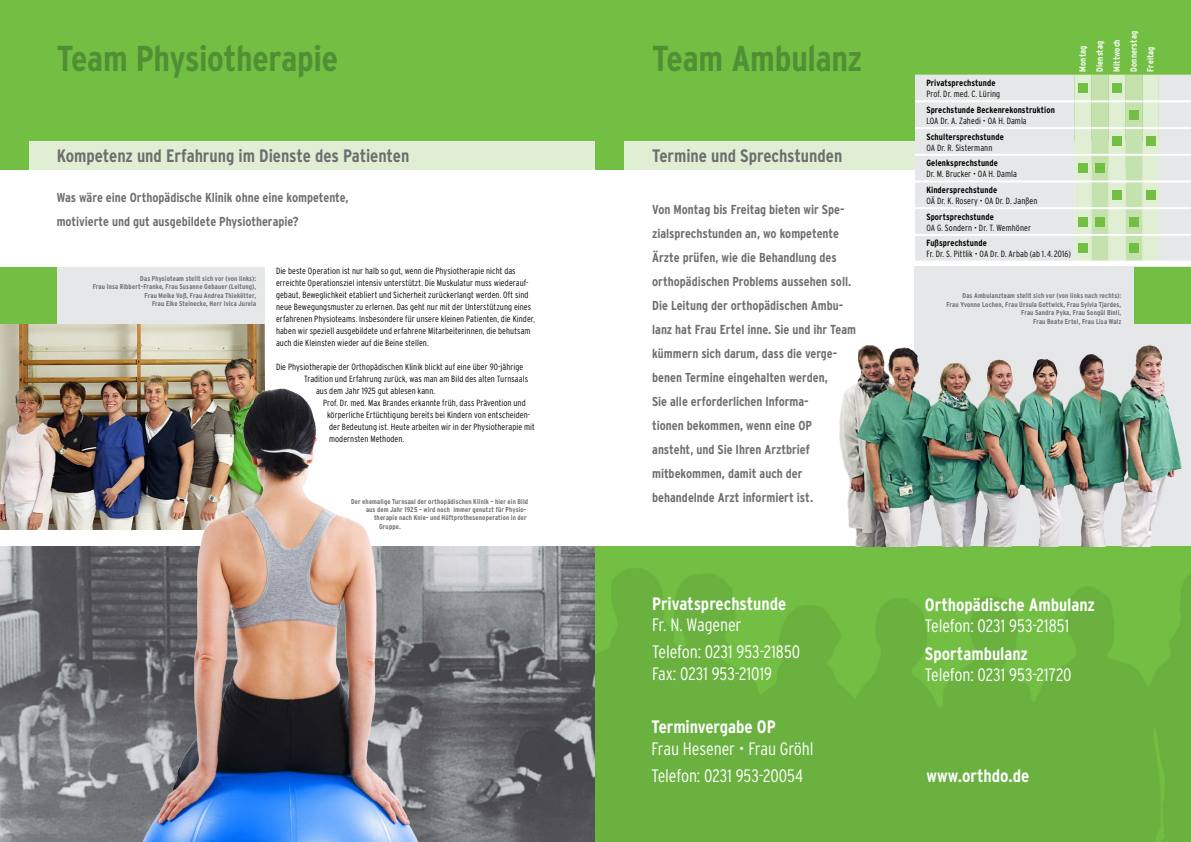
<style>
.page{position:relative;width:1191px;height:842px;background:#fff}
.page>*{position:absolute;margin:0;border:0;box-sizing:border-box;transform-origin:0 0}
.Head_36_Bold{font:700 condensed 36px "Interstate";letter-spacing:-.01em;color:#518f35}
.t1{font:300 condensed 18px/21.6px "Interstate";letter-spacing:-.005em;color:#fff}
.t2{font:700 condensed 18px/21.6px "Interstate";letter-spacing:-.005em;color:#fff}
.t3{font:700 condensed 18px "Interstate";letter-spacing:-.005em;color:#6d6e71}
.Fließtext{font:700 condensed 13px/24px "Interstate";color:#6d6e71}
.Vorspann{font:700 condensed 13px/24px "Interstate";letter-spacing:-.005em;color:#6d6e71}
.Fließtext-2{font:300 condensed 9px/12px "Interstate";letter-spacing:.005em;color:#000}
.t4{font:700 condensed 9px/11px "Interstate";letter-spacing:.01em;color:#000}
.t5{font:700 condensed 9px "Interstate";letter-spacing:.01em;color:#fff}
.Legende{font:700 condensed 7px/8.4px "Interstate";letter-spacing:.02em;color:#6d6e71;text-align:right}
.s1{font-weight:700}
.s2{font-weight:300}
</style>
<div class="page">
<div style="left:915px;top:267px;width:276px;height:290px;background:#e6e7e8"></div>
<div style="left:0;top:0;width:595px;height:162px;background:#72bf44"></div>
<div style="left:28px;top:142px;width:567px;height:28px;background:#e0efd4"></div>
<div style="left:0;top:142px;width:28px;height:28px;background:#72bf44"></div>
<img style="left:0;top:546px;width:595px;height:296px">
<img style="left:0;top:324px;width:265px;height:206px">
<div style="left:1134px;top:267px;width:57px;height:57px;background:#72bf44"></div>
<div style="left:0;top:267px;width:57px;height:57px;background:#72bf44"></div>
<div style="left:57px;top:267px;width:208px;height:57px;background:#e6e7e8"></div>
<div style="left:595px;top:546px;width:596px;height:296px;background:linear-gradient(to right,#6cb440,#6db641)"></div>
<div style="left:595px;top:0;width:596px;height:162px;background:#72bf44"></div>
<div style="left:624px;top:142px;width:567px;height:28px;background:#e0efd4"></div>
<div style="left:595px;top:142px;width:29px;height:28px;background:#72bf44"></div>
<div style="left:915px;top:75px;width:276px;height:186px;background:#e6e7e8"></div>
<svg style="left:915px;top:100px;width:11px;height:2px"></svg>
<hr style="left:926px;top:100px;width:148px;height:2px;background:#fff">
<hr style="left:1158px;top:100px;width:33px;height:2px;background:#fff">
<svg style="left:915px;top:127px;width:11px;height:2px"></svg>
<hr style="left:926px;top:127px;width:148px;height:2px;background:#fff">
<hr style="left:1158px;top:127px;width:33px;height:2px;background:#fff">
<svg style="left:915px;top:154px;width:11px;height:2px"></svg>
<hr style="left:926px;top:154px;width:148px;height:2px;background:#fff">
<hr style="left:1158px;top:154px;width:33px;height:2px;background:#fff">
<svg style="left:915px;top:180px;width:11px;height:2px"></svg>
<hr style="left:926px;top:180px;width:148px;height:2px;background:#fff">
<hr style="left:1158px;top:180px;width:33px;height:2px;background:#fff">
<svg style="left:915px;top:207px;width:11px;height:2px"></svg>
<hr style="left:926px;top:207px;width:148px;height:2px;background:#fff">
<hr style="left:1158px;top:207px;width:33px;height:2px;background:#fff">
<svg style="left:915px;top:234px;width:11px;height:2px"></svg>
<hr style="left:926px;top:234px;width:148px;height:2px;background:#fff">
<hr style="left:1158px;top:234px;width:33px;height:2px;background:#fff">
<svg style="left:1074px;top:75px;width:84px;height:186px;background:#d5e9c5"></svg>
<div style="left:1078px;top:83px;width:9px;height:10px;background:#72bf44"></div>
<div style="left:1112px;top:83px;width:9px;height:10px;background:#72bf44"></div>
<div style="left:1129px;top:110px;width:9px;height:9px;background:#72bf44"></div>
<div style="left:1112px;top:137px;width:9px;height:9px;background:#72bf44"></div>
<div style="left:1146px;top:137px;width:9px;height:9px;background:#72bf44"></div>
<div style="left:1078px;top:164px;width:9px;height:9px;background:#72bf44"></div>
<div style="left:1095px;top:164px;width:9px;height:9px;background:#72bf44"></div>
<div style="left:1112px;top:190px;width:9px;height:9px;background:#72bf44"></div>
<div style="left:1146px;top:190px;width:9px;height:9px;background:#72bf44"></div>
<div style="left:1078px;top:217px;width:9px;height:9px;background:#72bf44"></div>
<div style="left:1095px;top:217px;width:9px;height:9px;background:#72bf44"></div>
<div style="left:1129px;top:217px;width:9px;height:9px;background:#72bf44"></div>
<div style="left:1078px;top:244px;width:9px;height:9px;background:#72bf44"></div>
<div style="left:1129px;top:244px;width:9px;height:9px;background:#72bf44"></div>
<img style="left:839px;top:332px;width:343px;height:214px">
<img style="left:111px;top:376px;width:328px;height:466px">
<p class="Head_36_Bold" style="left:57px;top:37px;width:283px">Team Physiotherapie</p>
<p class="t3" style="left:57px;top:145px;width:354px">Kompetenz und Erfahrung im Dienste des Patienten</p>
<p class="Vorspann" style="left:57px;top:185px;width:294px">Was wäre eine Orthopädische Klinik ohne eine kompetente, motivierte und gut ausgebildete Physiotherapie?</p>
<p class="Legende" style="left:93px;top:274px;width:165px">Das Physioteam stellt sich vor (von links):<br>Frau Insa Ribbert-Franke, Frau Susanne Gebauer (Leitung), Frau Meike Voß, Frau Andrea Thiekötter,<br>Frau Elke Steinecke, Herr Ivica Jurela</p>
<p class="Fließtext-2" style="left:276px;top:264px;width:261px">Die beste Operation ist nur halb so gut, wenn die Physiotherapie nicht das erreichte Operationsziel intensiv unterstützt. Die Muskulatur muss wiederauf&shy;gebaut, Beweglichkeit etabliert und Sicherheit zurückerlangt werden. Oft sind neue Bewegungsmuster zu erlernen. Das geht nur mit der Unterstützung eines erfahrenen Physioteams. Insbesondere für unsere kleinen Patienten, die Kinder, haben wir speziell ausgebildete und erfahrene Mitarbeiterinnen, die behutsam auch die Kleinsten wieder auf die Beine stellen.</p>
<p class="Fließtext-2" style="left:276px;top:360px;width:249px">Die Physiotherapie der Orthopädischen Klinik blickt auf eine über 90-jährige</p>
<p class="Fließtext-2" style="left:304px;top:372px;width:225px">Tradition und Erfahrung zurück, was man am Bild des alten Turnsaals</p>
<p class="Fließtext-2" style="left:316px;top:384px;width:121px">aus dem Jahr 1925 gut ablesen kann.</p>
<p class="Fließtext-2" style="left:323px;top:396px;width:204px">Prof. Dr. med. Max Brandes erkannte früh, dass Prävention und</p>
<p class="Fließtext-2" style="left:327px;top:408px;width:205px">körperliche Ertüchtigung bereits bei Kindern von entscheiden-</p>
<p class="Fließtext-2" style="left:329px;top:420px;width:207px">der Bedeutung ist. Heute arbeiten wir in der Physiotherapie mit</p>
<p class="Fließtext-2" style="left:329px;top:432px;width:77px">modernsten Methoden.</p>
<p class="Legende" style="left:351px;top:497px;width:179px">Der ehemalige Turnsaal der orthopädischen Klinik – hier ein Bild</p>
<p class="Legende" style="left:366px;top:505px;width:161px">aus dem Jahr 1925 – wird noch immer genutzt für Physio-</p>
<p class="Legende" style="left:374px;top:514px;width:154px">therapie nach Knie- und Hüftprothesenoperation in der</p>
<p class="Legende" style="left:379px;top:522px;width:23px">Gruppe.</p>
<p class="Head_36_Bold" style="left:652px;top:37px;width:212px">Team Ambulanz</p>
<p class="t3" style="left:652px;top:145px;width:192px">Termine und Sprechstunden</p>
<p class="Fließtext" style="left:652px;top:197px;width:201px">Von Montag bis Freitag bieten wir Spe&shy;zialsprechstunden an, wo kompetente Ärzte prüfen, wie die Behandlung des orthopädischen Problems aussehen soll.</p>
<p class="Fließtext" style="left:652px;top:293px;width:205px">Die Leitung der orthopädischen Ambu&shy;lanz hat Frau Ertel inne. Sie und ihr Team kümmern sich darum, dass die verge&shy;benen Termine eingehalten werden,<br>Sie alle erforderlichen Informa-<br>tionen bekommen, wenn eine OP ansteht, und Sie Ihren Arztbrief mitbekommen, damit auch der behandelnde Arzt informiert ist.</p>
<p class="t5" style="left:1077px;top:72px;width:28px;rotate:-90deg">Montag</p>
<p class="t5" style="left:1094px;top:72px;width:32px;rotate:-90deg">Dienstag</p>
<p class="t5" style="left:1111px;top:72px;width:34px;rotate:-90deg">Mittwoch</p>
<p class="t5" style="left:1128px;top:72px;width:42px;rotate:-90deg">Donnerstag</p>
<p class="Fließtext-2" style="left:926px;top:77px;width:75px;line-height:11px"><span class="s1">Privatsprechstunde<br></span>Prof. Dr. med. C. Lüring</p>
<p class="t4" style="left:926px;top:104px;width:130px">Sprechstunde Beckenrekonstruktion<br><span class="s2">LOA Dr. A. Zahedi • OA H. Damla</span></p>
<p class="t4" style="left:926px;top:131px;width:79px">Schultersprechstunde<br><span class="s2">OA Dr. R. Sistermann</span></p>
<p class="Fließtext-2" style="left:926px;top:157px;width:92px;line-height:11px"><span class="s1">Gelenksprechstunde<br></span>Dr. M. Brucker • OA H. Damla</p>
<p class="Fließtext-2" style="left:926px;top:184px;width:113px;line-height:11px"><span class="s1">Kindersprechstunde<br></span>OÄ Dr. K. Rosery • OA Dr. D. Janßen</p>
<p class="Fließtext-2" style="left:926px;top:211px;width:106px;line-height:11px"><span class="s1">Sportsprechstunde<br></span>OA G. Sondern • Dr. T. Wemhöner</p>
<p class="Fließtext-2" style="left:926px;top:238px;width:146px;line-height:11px"><span class="s1">Fußsprechstunde<br></span>Fr. Dr. S. Pittlik • OA Dr. D. Arbab (ab 1. 4. 2016)</p>
<p class="Legende" style="left:962px;top:292px;width:160px">Das Ambulanzteam stellt sich vor (von links nach rechts):</p>
<p class="Legende" style="left:946px;top:300px;width:176px">Frau Yvonne Lochen, Frau Ursula Gottwick, Frau Sylvia Tjardes,<br>Frau Sandra Pyka, Frau Songül Binli,<br>Frau Beate Ertel, Frau Lisa Walz</p>
<p class="t5" style="left:1144px;top:72px;width:27px;rotate:-90deg">Freitag</p>
<p class="t2" style="left:652px;top:592px;width:135px">Privatsprechstunde<br><span class="s2">Fr. N. Wagener</span></p>
<p class="t1" style="left:652px;top:641px;width:150px">Telefon: 0231 953-21850<br>Fax: 0231 953-21019</p>
<p class="t2" style="left:925px;top:593px;width:172px">Orthopädische Ambulanz<br><span class="s2">Telefon: 0231 953-21851</span></p>
<p class="t1" style="left:925px;top:642px;width:148px"><span class="s1">Sportambulanz<br></span>Telefon: 0231 953-21720</p>
<p class="t1" style="left:651px;top:716px;width:164px"><span class="s1">Terminvergabe OP<br></span>Frau Hesener • Frau Gröhl</p>
<p class="t1" style="left:651px;top:765px;width:153px">Telefon: 0231 953-20054</p>
<p class="t2" style="left:926px;top:765px;width:104px">www.orthdo.de</p>
</div>
